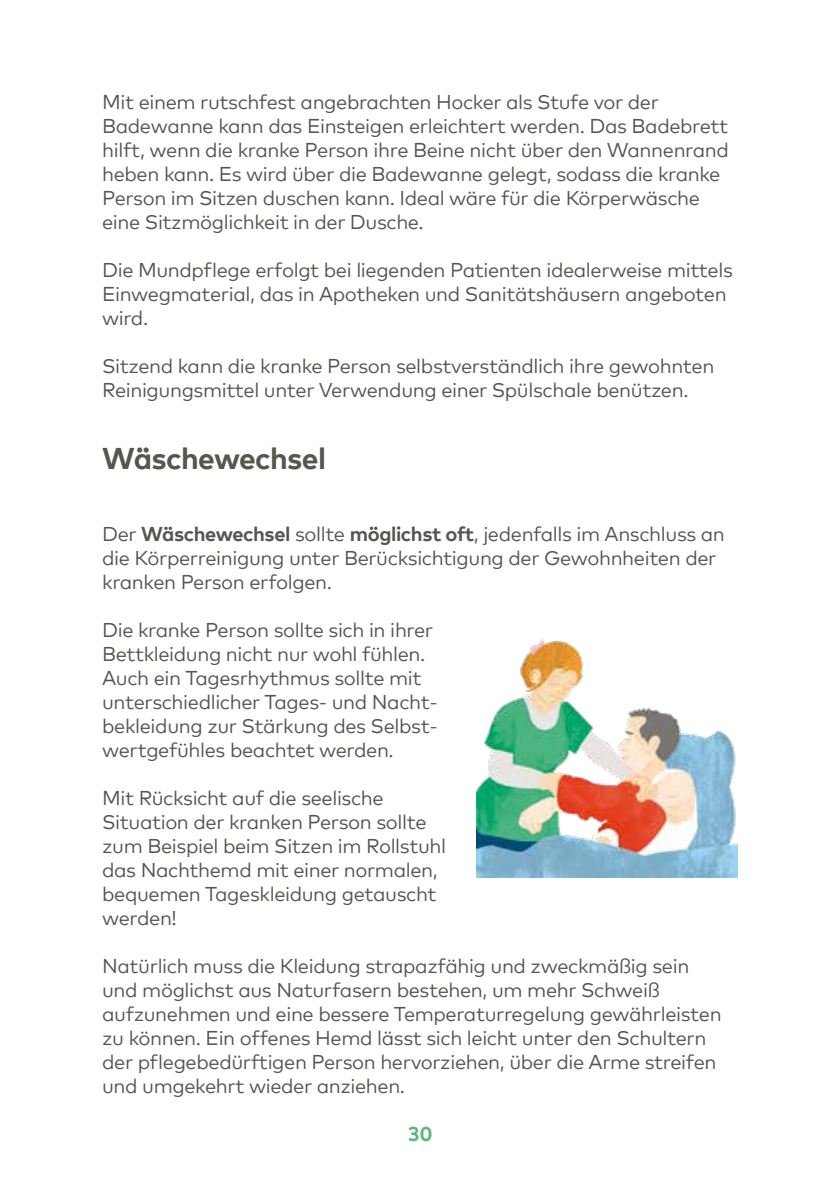
<style>
.page{position:relative;width:840px;height:1191px;background:#fff}
.page>*{position:absolute;margin:0;border:0;box-sizing:border-box;transform-origin:0 0}
.t1{font:700 30px "Mark Offc Pro";letter-spacing:-.02em;color:#565650}
.t2{font:20px/24px "Mark Offc Pro";letter-spacing:-.02em;color:#565650}
.t3{font:700 20px "Mark Offc Pro";color:#5cb77a}
.s1{font-weight:700}
</style>
<div class="page">
<img style="left:476px;top:639px;width:261px;height:238px">
<p class="t2" style="left:102px;top:88px;width:628px">Mit einem rutschfest angebrachten Hocker als Stufe vor der Badewanne kann das Einsteigen erleichtert werden. Das Badebrett hilft, wenn die kranke Person ihre Beine nicht über den Wannenrand heben kann. Es wird über die Badewanne gelegt, sodass die kranke Person im Sitzen duschen kann. Ideal wäre für die Körperwäsche eine Sitzmöglichkeit in der Dusche.</p>
<p class="t2" style="left:102px;top:256px;width:632px">Die Mundpflege erfolgt bei liegenden Patienten idealerweise mittels<br>Einwegmaterial, das in Apotheken und Sanitätshäusern angeboten wird.</p>
<p class="t2" style="left:102px;top:352px;width:613px">Sitzend kann die kranke Person selbstverständlich ihre gewohnten<br>Reinigungsmittel unter Verwendung einer Spülschale benützen.</p>
<h1 class="t1" style="left:102px;top:436px;width:225px">Wäschewechsel</h1>
<p class="t2" style="left:102px;top:520px;width:624px">Der <span class="s1">Wäschewechsel</span> sollte <span class="s1">möglichst oft</span>, jedenfalls im Anschluss an die Körperreinigung unter Berücksichtigung der Gewohnheiten der kranken Person erfolgen.</p>
<p class="t2" style="left:102px;top:616px;width:337px">Die kranke Person sollte sich in ihrer Bettkleidung nicht nur wohl fühlen.<br>Auch ein Tagesrhythmus sollte mit unterschiedlicher Tages- und Nacht&shy;bekleidung zur Stärkung des Selbst&shy;wertgefühles beachtet werden.</p>
<p class="t2" style="left:102px;top:784px;width:345px">Mit Rücksicht auf die seelische<br>Situation der kranken Person sollte zum Beispiel beim Sitzen im Rollstuhl das Nachthemd mit einer normalen, bequemen Tageskleidung getauscht werden!</p>
<p class="t2" style="left:102px;top:952px;width:620px">Natürlich muss die Kleidung strapazfähig und zweckmäßig sein und möglichst aus Naturfasern bestehen, um mehr Schweiß aufzunehmen und eine bessere Temperaturregelung gewährleisten zu können. Ein offenes Hemd lässt sich leicht unter den Schultern der pflegebedürftigen Person hervorziehen, über die Arme streifen und umgekehrt wieder anziehen.</p>
<p class="t3" style="left:407px;top:1119px;width:26px">30</p>
</div>
